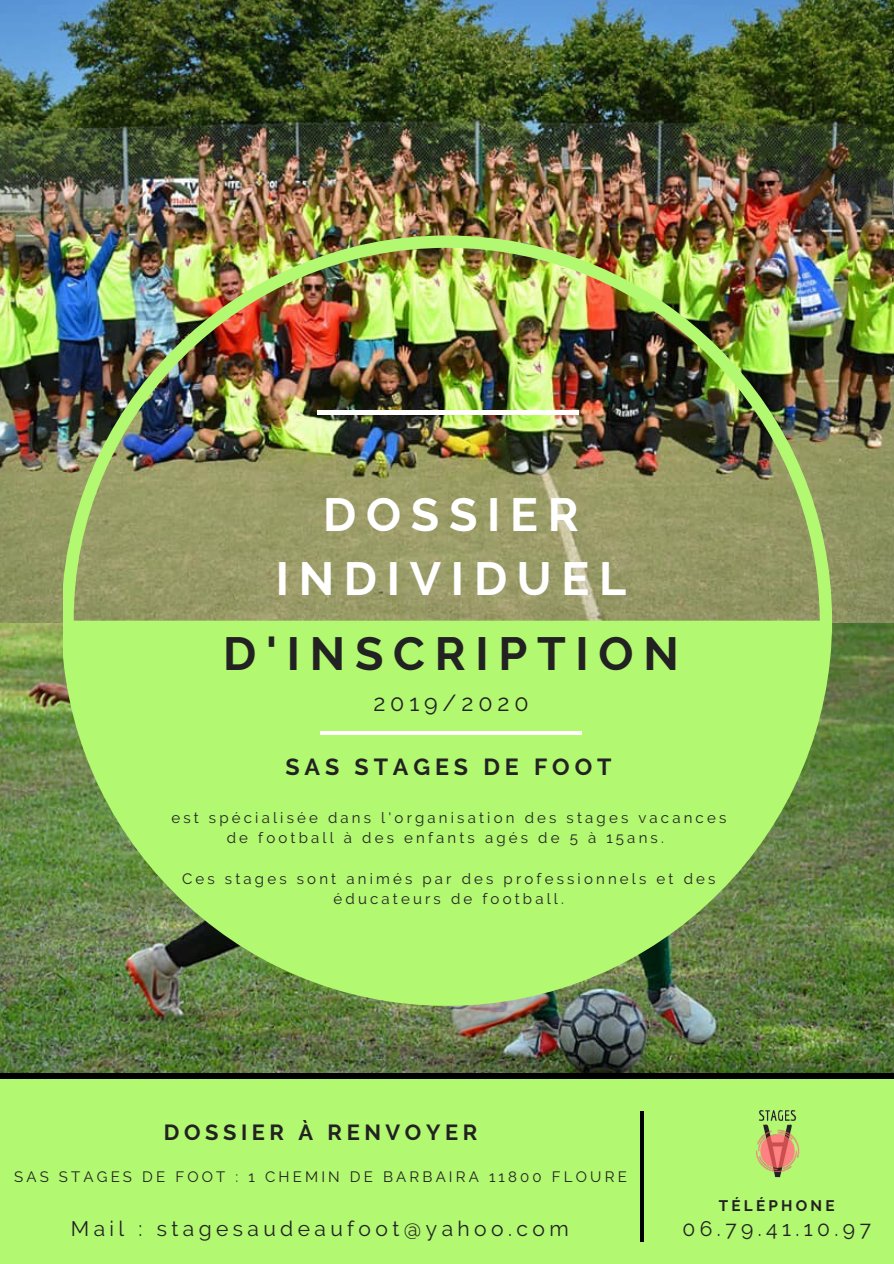
<style>
.page{position:relative;width:894px;height:1264px;background:#fff}
.page>*{position:absolute;margin:0;border:0;box-sizing:border-box;transform-origin:0 0}
.t1{font:700 46.35px/64.2px "Raleway";letter-spacing:.21em;color:#fff;text-align:center}
.t2{font:700 46.35px "Raleway";letter-spacing:.21em;color:#222}
.t3{font:700 23.25px "Raleway";letter-spacing:.21em;color:#222}
.t4{font:23.25px "Raleway";letter-spacing:.21em;color:#222}
.t5{font:700 21.75px "Raleway";letter-spacing:.21em;color:#222}
.t6{font:21px "Raleway";letter-spacing:.21em;color:#222}
.t7{font:700 15.3px "Raleway";letter-spacing:.21em;color:#222}
.t8{font:15px/20.2px "Raleway";letter-spacing:.21em;color:#222;text-align:center}
</style>
<div class="page">
<img style="left:0;top:623px;width:893px;height:450px">
<img style="left:0;top:0;width:893px;height:623px">
<img style="left:63px;top:235px;width:768px;height:770px">
<svg style="left:67px;top:620px;width:758px;height:379px;background:#a2df68"></svg>
<hr style="left:320px;top:731px;width:261px;height:3px;background:#fff">
<hr style="left:317px;top:411px;width:261px;height:3px;background:#fff">
<div style="left:0;top:1076px;width:893px;height:187px;background:#b2f870"></div>
<img style="left:755px;top:1110px;width:45px;height:68px">
<hr style="left:640px;top:1110px;width:3px;height:131px;background:#000">
<div style="left:0;top:1073px;width:893px;height:5px;background:#000"></div>
<h1 class="t1" style="left:276px;top:482px;width:352px">DOSSIER<br>INDIVIDUEL</h1>
<h1 class="t2" style="left:223px;top:627px;width:457px">D'INSCRIPTION</h1>
<h2 class="t4" style="left:373px;top:689px;width:157px">2019/2020</h2>
<h2 class="t3" style="left:285px;top:753px;width:327px">SAS STAGES DE FOOT</h2>
<p class="t8" style="left:171px;top:807px;width:556px">est spécialisée dans l'organisation des stages vacances de football à des enfants agés de 5 à 15ans.</p>
<p class="t8" style="left:182px;top:868px;width:535px">Ces stages sont animés par des professionnels et des éducateurs de football.</p>
<h3 class="t5" style="left:164px;top:1119px;width:315px">DOSSIER À RENVOYER</h3>
<p class="t8" style="left:14px;top:1166px;width:614px">SAS STAGES DE FOOT : 1 CHEMIN DE BARBAIRA 11800 FLOURE</p>
<h3 class="t6" style="left:71px;top:1215px;width:499px">Mail : stagesaudeaufoot@yahoo.com</h3>
<p class="t7" style="left:718px;top:1196px;width:117px">TÉLÉPHONE</p>
<h3 class="t6" style="left:682px;top:1216px;width:190px">06.79.41.10.97</h3>
</div>
